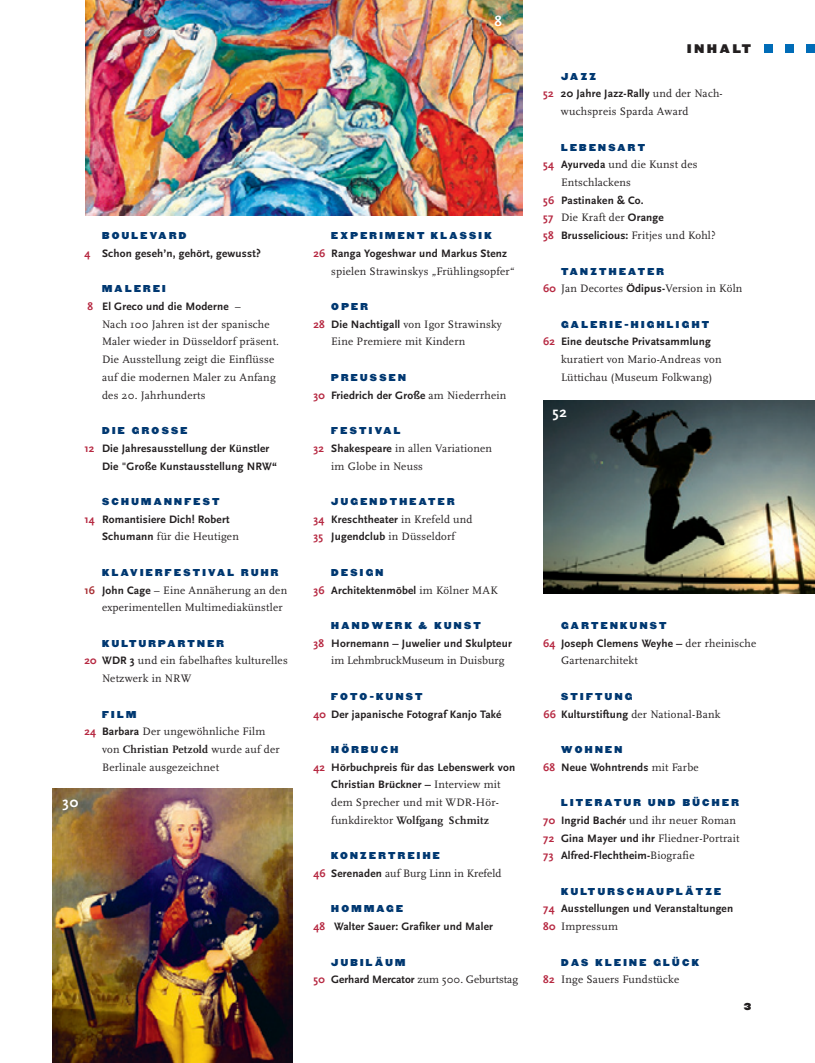
<style>
.page{position:relative;width:815px;height:1063px;background:#fff}
.page>*{position:absolute;margin:0;border:0;box-sizing:border-box;transform-origin:0 0}
.t1{font:700 15px "Scala Sans";color:#fff}
.t2{font:11.25px/17.8px "Scala";letter-spacing:.02em;color:#231f20}
.t3{font:700 11.25px/17.8px "Scala Sans";letter-spacing:.015em;color:#231f20;text-align:center}
.t4{font:11.25px "Scala";color:#231f20}
.t5{font:11px "Champion HTF Heavyweight";letter-spacing:.265em;color:#231f20}
.t6{font:8.75px "Champion HTF Heavyweight";letter-spacing:.265em;color:#003871}
.t7{font:8.75px "Champion HTF Heavyweight";color:#231f20}
.s1{color:#b62841}
.s2{font-family:"Scala";font-weight:400}
.s3{font-family:"Scala Sans";font-weight:700}
.s4{font-family:"Scala Sans";font-weight:700;color:#a72b30}
.s5{font-family:"Scala Sans";font-weight:700;color:#b62841}
.s6{font-weight:700}
</style>
<div class="page">
<div style="left:764px;top:44px;width:8px;height:9px;background:#006cb7"></div>
<div style="left:785px;top:44px;width:9px;height:9px;background:#006cb7"></div>
<div style="left:806px;top:44px;width:9px;height:9px;background:#006cb7"></div>
<img style="left:543px;top:400px;width:272px;height:193px">
<img style="left:85px;top:0;width:437px;height:216px">
<img style="left:52px;top:789px;width:240px;height:274px">
<p class="t6" style="left:102px;top:232px;width:86px">BOULEVARD</p>
<p class="t3" style="left:84px;top:245px;width:178px"><span class="s1">4</span> Schon geseh’n, gehört, gewusst?</p>
<p class="t6" style="left:102px;top:285px;width:65px">MALEREI</p>
<p class="t3" style="left:88px;top:298px;width:155px"><span class="s1">8</span> El Greco und die Moderne <span class="s2">–</span></p>
<p class="t2" style="left:102px;top:316px;width:179px">Nach 100 Jahren ist der spanische<br>Maler wieder in Düsseldorf präsent.<br>Die Ausstellung zeigt die Einflüsse auf die modernen Maler zu Anfang des 20. Jahrhunderts</p>
<p class="t6" style="left:102px;top:427px;width:87px">DIE GROSSE</p>
<p class="t3" style="left:102px;top:440px;width:176px;text-align:left;text-indent:-18px"><span class="s1">12</span> Die Jahresausstellung der Künstler<br>Die "Große Kunstausstellung NRW“</p>
<p class="t6" style="left:102px;top:498px;width:119px">SCHUMANNFEST</p>
<p class="t3" style="left:84px;top:511px;width:147px"><span class="s1">14</span> Romantisiere Dich! Robert</p>
<p class="t2" style="left:102px;top:529px;width:138px"><span class="s3">Schumann</span> für die Heutigen</p>
<p class="t6" style="left:102px;top:569px;width:178px">KLAVIERFESTIVAL RUHR</p>
<p class="t2" style="left:102px;top:582px;width:187px;text-indent:-18px"><span class="s4">16</span> <span class="s3">John Cage</span> – Eine Annäherung an den experimentellen Multimediakünstler</p>
<p class="t6" style="left:102px;top:640px;width:123px">KULTURPARTNER</p>
<p class="t2" style="left:102px;top:653px;width:187px;text-indent:-18px"><span class="s5">20</span> <span class="s3">WDR 3</span> und ein fabelhaftes kulturelles<br>Netzwerk in NRW</p>
<p class="t6" style="left:102px;top:711px;width:36px">FILM</p>
<p class="t2" style="left:102px;top:724px;width:179px;text-indent:-18px"><span class="s5">24</span> <span class="s3">Barbara</span> Der ungewöhnliche Film von <span class="s6">Christian Petzold</span> wurde auf der<br>Berlinale ausgezeichnet</p>
<h1 class="t1" style="left:63px;top:796px;width:17px">30</h1>
<h1 class="t1" style="left:494px;top:15px;width:9px">8</h1>
<p class="t6" style="left:331px;top:232px;width:162px">EXPERIMENT KLASSIK</p>
<p class="t3" style="left:314px;top:245px;width:195px"><span class="s1">26</span> Ranga Yogeshwar und Markus Stenz</p>
<p class="t2" style="left:331px;top:263px;width:185px">spielen Strawinskys „Frühlingsopfer“</p>
<p class="t6" style="left:331px;top:303px;width:38px">OPER</p>
<p class="t2" style="left:331px;top:316px;width:172px;text-indent:-18px"><span class="s5">28</span> <span class="s3">Die Nachtigall</span> von Igor Strawinsky<br>Eine Premiere mit Kindern</p>
<p class="t6" style="left:331px;top:374px;width:76px">PREUSSEN</p>
<p class="t3" style="left:314px;top:387px;width:194px"><span class="s1">30</span> Friedrich der Große <span class="s2">am Niederrhein</span></p>
<p class="t6" style="left:331px;top:427px;width:71px">FESTIVAL</p>
<p class="t2" style="left:331px;top:440px;width:162px;text-indent:-18px"><span class="s5">32</span> <span class="s3">Shakespeare</span> in allen Variationen im Globe in Neuss</p>
<p class="t6" style="left:331px;top:498px;width:125px">JUGENDTHEATER</p>
<p class="t3" style="left:314px;top:511px;width:161px"><span class="s1">34</span> Kreschtheater <span class="s2">in Krefeld und</span></p>
<p class="t2" style="left:314px;top:529px;width:143px"><span class="s5">35</span> <span class="s3">Jugendclub</span> in Düsseldorf</p>
<p class="t6" style="left:331px;top:569px;width:54px">DESIGN</p>
<p class="t3" style="left:314px;top:582px;width:186px"><span class="s1">36</span> Architektenmöbel <span class="s2">im Kölner MAK</span></p>
<p class="t6" style="left:331px;top:622px;width:151px">HANDWERK &amp; KUNST</p>
<p class="t3" style="left:314px;top:635px;width:200px"><span class="s1">38</span> Hornemann – Juwelier und Skulpteur</p>
<p class="t4" style="left:331px;top:656px;width:175px">im LehmbruckMuseum in Duisburg</p>
<p class="t6" style="left:331px;top:693px;width:93px">FOTO-KUNST</p>
<p class="t3" style="left:314px;top:706px;width:190px"><span class="s1">40</span> Der japanische Fotograf Kanjo Také</p>
<p class="t6" style="left:331px;top:746px;width:69px">HÖRBUCH</p>
<p class="t3" style="left:314px;top:759px;width:203px"><span class="s1">42</span> Hörbuchpreis für das Lebenswerk von<br>Christian Brückner – <span class="s2">Interview mit</span></p>
<p class="t2" style="left:331px;top:795px;width:169px">dem Sprecher und mit WDR-Hör&shy;funkdirektor <span class="s6">Wolfgang Schmitz</span></p>
<p class="t6" style="left:331px;top:852px;width:110px">KONZERTREIHE</p>
<p class="t4" style="left:314px;top:869px;width:189px"><span class="s5">46</span> <span class="s3">Serenaden</span> auf Burg Linn in Krefeld</p>
<p class="t6" style="left:331px;top:905px;width:73px">HOMMAGE</p>
<p class="t3" style="left:314px;top:919px;width:181px"><span class="s1">48</span> Walter Sauer: Grafiker und Maler</p>
<p class="t6" style="left:331px;top:959px;width:76px">JUBILÄUM</p>
<p class="t4" style="left:314px;top:975px;width:206px"><span class="s5">50</span> <span class="s3">Gerhard Mercator</span> zum 500. Geburtstag</p>
<p class="t5" style="left:687px;top:44px;width:66px">INHALT</p>
<p class="t6" style="left:561px;top:73px;width:36px">JAZZ</p>
<p class="t3" style="left:543px;top:86px;width:181px"><span class="s1">52</span> 20 Jahre Jazz-Rally <span class="s2">und der Nach-</span></p>
<p class="t2" style="left:561px;top:104px;width:129px">wuchspreis Sparda Award</p>
<p class="t6" style="left:561px;top:144px;width:86px">LEBENSART</p>
<p class="t2" style="left:561px;top:157px;width:138px;text-indent:-18px"><span class="s5">54</span> <span class="s3">Ayurveda</span> und die Kunst des<br>Entschlackens</p>
<p class="t3" style="left:543px;top:192px;width:102px"><span class="s1">56</span> Pastinaken &amp; Co.</p>
<p class="t2" style="left:543px;top:210px;width:174px"><span class="s5">57</span> Die Kraft der <span class="s3">Orange<br></span><span class="s5">58</span> <span class="s3">Brusselicious:</span> Fritjes und Kohl?</p>
<p class="t6" style="left:561px;top:268px;width:105px">TANZTHEATER</p>
<p class="t2" style="left:543px;top:281px;width:201px"><span class="s5">60</span> Jan Decortes <span class="s3">Ödipus-</span>Version in Köln</p>
<p class="t6" style="left:561px;top:321px;width:150px">GALERIE-HIGHLIGHT</p>
<p class="t3" style="left:543px;top:334px;width:169px"><span class="s1">62</span> Eine deutsche Privatsammlung</p>
<p class="t2" style="left:561px;top:352px;width:162px">kuratiert von Mario-Andreas von<br>Lüttichau (Museum Folkwang)</p>
<h1 class="t1" style="left:552px;top:406px;width:16px">52</h1>
<p class="t6" style="left:561px;top:622px;width:107px">GARTENKUNST</p>
<p class="t3" style="left:543px;top:635px;width:215px"><span class="s1">64</span> Joseph Clemens Weyhe – <span class="s2">der rheinische</span></p>
<p class="t2" style="left:561px;top:653px;width:78px">Gartenarchitekt</p>
<p class="t6" style="left:561px;top:693px;width:73px">STIFTUNG</p>
<p class="t2" style="left:543px;top:706px;width:178px"><span class="s5">66</span> <span class="s3">Kulturstiftung</span> der National-Bank</p>
<p class="t6" style="left:561px;top:746px;width:63px">WOHNEN</p>
<p class="t3" style="left:543px;top:759px;width:157px"><span class="s1">68</span> Neue Wohntrends <span class="s2">mit Farbe</span></p>
<p class="t6" style="left:561px;top:799px;width:179px">LITERATUR UND BÜCHER</p>
<p class="t2" style="left:543px;top:812px;width:198px"><span class="s5">70</span> <span class="s3">Ingrid Bachér</span> und ihr neuer Roman<br><span class="s5">72</span> <span class="s3">Gina Mayer und ihr</span> Fliedner-Portrait</p>
<p class="t3" style="left:543px;top:848px;width:153px"><span class="s1">73</span> Alfred-Flechtheim-<span class="s2">Biografie</span></p>
<p class="t6" style="left:561px;top:888px;width:162px">KULTURSCHAUPLÄTZE</p>
<p class="t3" style="left:543px;top:901px;width:191px"><span class="s1">74</span> Ausstellungen und Veranstaltungen</p>
<p class="t2" style="left:543px;top:919px;width:76px"><span class="s5">80</span> Impressum</p>
<p class="t6" style="left:561px;top:959px;width:140px">DAS KLEINE GLÜCK</p>
<p class="t2" style="left:543px;top:972px;width:138px"><span class="s5">82</span> Inge Sauers Fundstücke</p>
<p class="t7" style="left:744px;top:1003px;width:9px">3</p>
</div>
